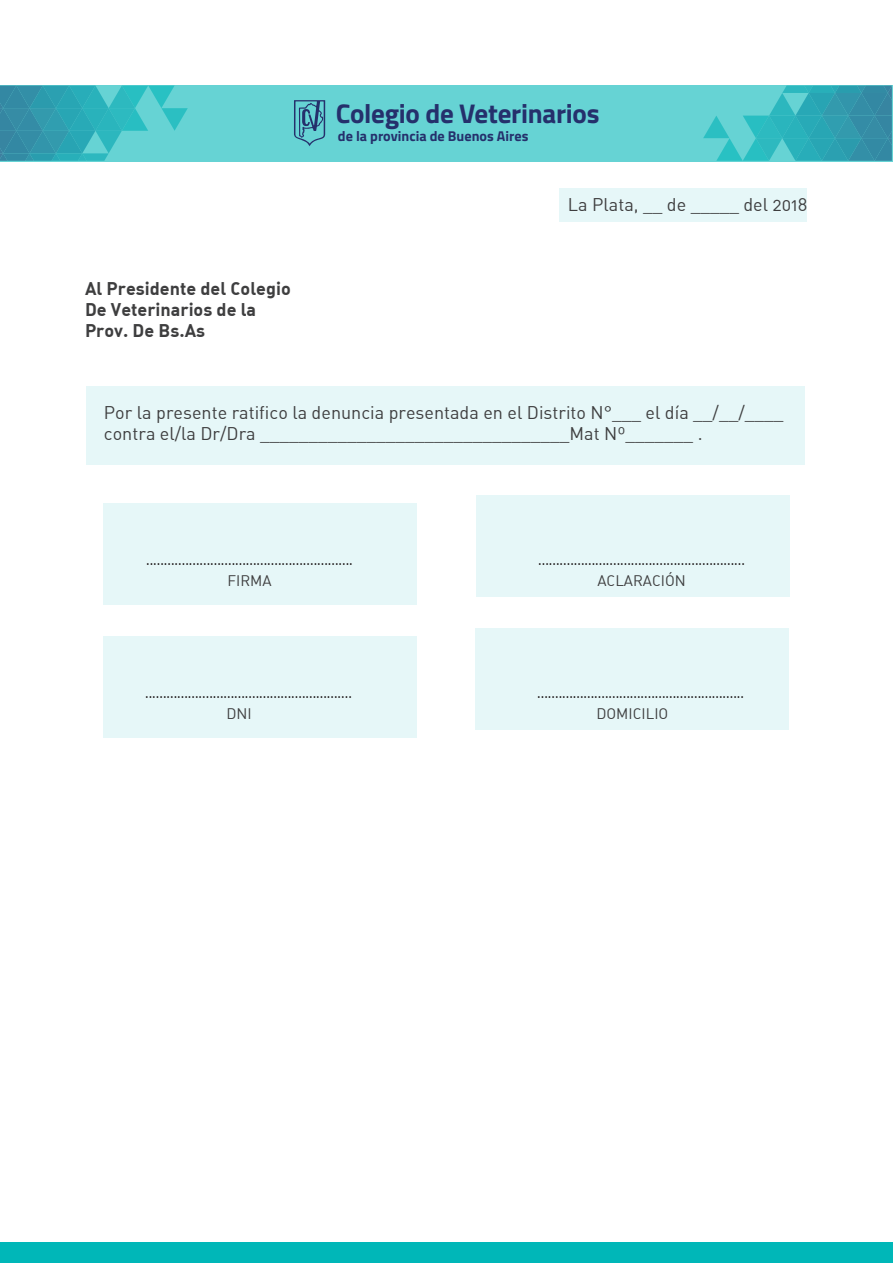
<style>
.page{position:relative;width:893px;height:1263px;background:#fff}
.page>*{position:absolute;margin:0;border:0;box-sizing:border-box;transform-origin:0 0}
.t1{font:700 27.15px "Titillium";letter-spacing:-.01em;color:#25306c}
.t2{font:18px/21px "DIN Alternate";color:#3e3e3f}
.t3{font:700 18px/21px "DIN Alternate";color:#3e3e3f}
.t4{font:16.5px "Titillium";color:#231f20}
.t5{font:15px "DIN Alternate";color:#3e3e3f}
.t6{font:700 14.25px "Titillium";color:#25306c}
</style>
<div class="page">
<div style="left:0;top:1242px;width:893px;height:21px;background:#00b7b8"></div>
<div style="left:103px;top:636px;width:313px;height:102px;background:#e6f7f8"></div>
<div style="left:475px;top:629px;width:313px;height:101px;background:#e6f7f8"></div>
<div style="left:86px;top:386px;width:719px;height:79px;background:#e6f7f8"></div>
<div style="left:0;top:85px;width:893px;height:76px;background:#66d3d4"></div>
<svg style="left:0;top:86px;width:188px;height:75px"></svg>
<svg style="left:294px;top:100px;width:31px;height:46px"></svg>
<svg style="left:703px;top:86px;width:189px;height:75px"></svg>
<div style="left:560px;top:189px;width:247px;height:33px;background:#e6f7f8"></div>
<div style="left:104px;top:503px;width:313px;height:101px;background:#e6f7f8"></div>
<div style="left:476px;top:495px;width:313px;height:102px;background:#e6f7f8"></div>
<h1 class="t1" style="left:336px;top:93px;width:265px">Colegio de Veterinarios</h1>
<p class="t6" style="left:338px;top:125px;width:192px">de la provincia de Buenos Aires</p>
<p class="t3" style="left:85px;top:277px;width:207px">Al Presidente del Colegio<br>De Veterinarios de la<br>Prov. De Bs.As</p>
<p class="t2" style="left:568px;top:194px;width:241px">La Plata, __ de _____ del 2018</p>
<p class="t2" style="left:104px;top:402px;width:681px">Por la presente ratifico la denuncia presentada en el Distrito N°___ el día __/__/____ contra el/la Dr/Dra ________________________________Mat Nº_______ .</p>
<p class="t4" style="left:146px;top:547px;width:208px">..........................................................</p>
<p class="t4" style="left:538px;top:547px;width:208px">..........................................................</p>
<p class="t5" style="left:227px;top:571px;width:46px">FIRMA</p>
<p class="t5" style="left:597px;top:571px;width:90px">ACLARACIÓN</p>
<p class="t4" style="left:145px;top:681px;width:208px">..........................................................</p>
<p class="t4" style="left:537px;top:681px;width:208px">..........................................................</p>
<p class="t5" style="left:226px;top:704px;width:27px">DNI</p>
<p class="t5" style="left:596px;top:704px;width:73px">DOMICILIO</p>
</div>
